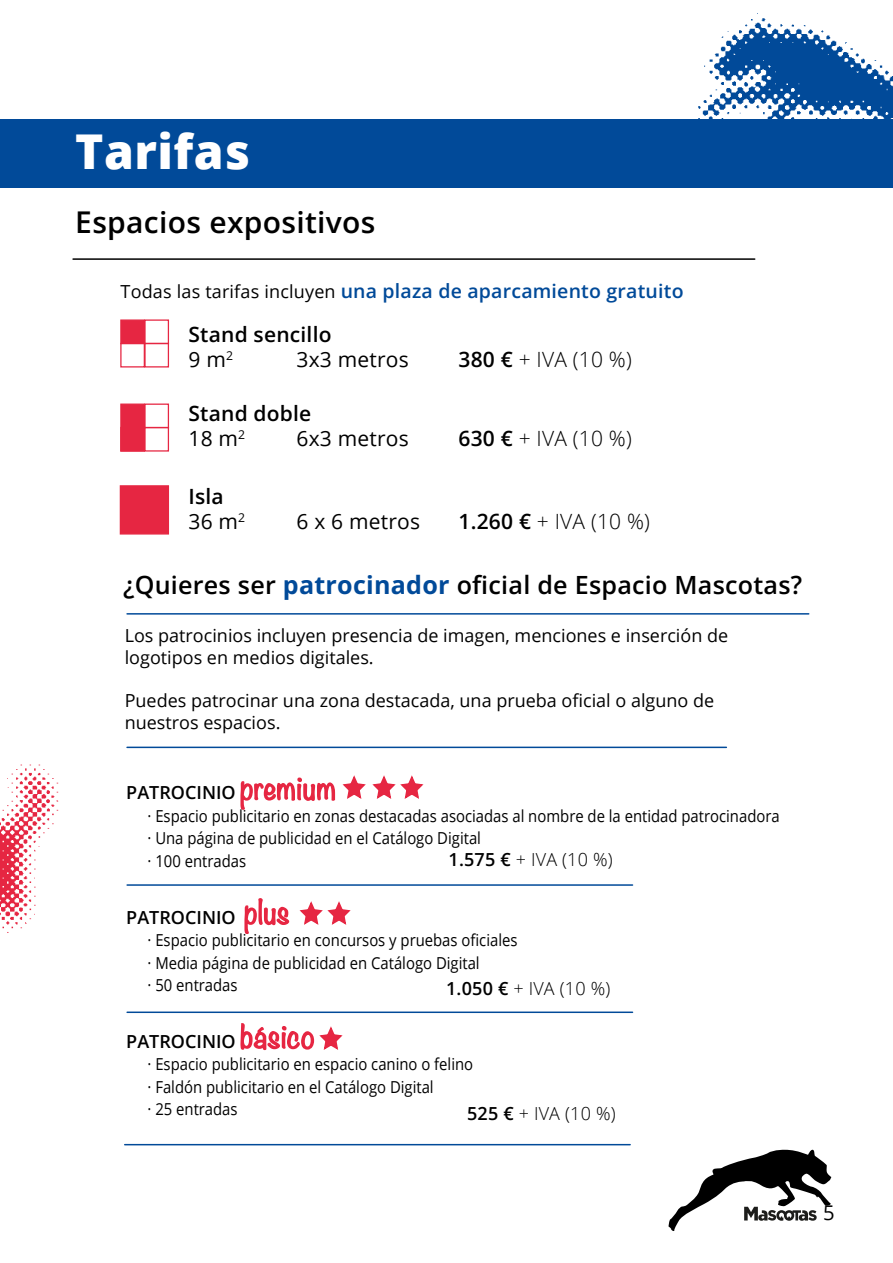
<style>
.page{position:relative;width:893px;height:1263px;background:#fff}
.page>*{position:absolute;margin:0;border:0;box-sizing:border-box;transform-origin:0 0}
.t1{font:800 48px "Open Sans";letter-spacing:.01em;color:#fff}
.t2{font:600 30px "Open Sans";letter-spacing:.01em;color:#000}
.t3{font:600 25.05px "Open Sans";letter-spacing:.01em;color:#000}
.t4{font:300 21px "Open Sans";letter-spacing:.01em;color:#000}
.t5{font:600 21px/25.2px "Open Sans";letter-spacing:.01em;color:#000}
.t6{font:21px "Open Sans";letter-spacing:.01em;color:#000}
.t7{font:20.25px "Open Sans";color:#000}
.t8{font:600 19.5px "Open Sans";letter-spacing:.01em;color:#014a99}
.t9{font:18px/21.6px "Open Sans";color:#000}
.t10{font:600 18px "Open Sans";color:#000}
.t11{font:300 18px "Open Sans";letter-spacing:.01em;color:#000}
.t12{font:16.5px/22.5px "Open Sans";color:#000;scale:.9 1}
.s1{font-weight:400;font-size:18px;color:#000}
.s2{font-weight:400}
.s3{font-weight:600}
.s4{font-weight:700;color:#014a99}
.s5{font-family:"Noteworthy";font-weight:300;font-size:28.5px;color:#e62642}
</style>
<div class="page">
<svg style="left:668px;top:1149px;width:164px;height:82px"></svg>
<div style="left:120px;top:403px;width:25px;height:49px;background:#e62642;border:1px solid #e62642"></div>
<div style="left:144px;top:403px;width:25px;height:25px;border:1px solid #e62642"></div>
<div style="left:120px;top:427px;width:25px;height:25px;border:1px solid #e62642"></div>
<div style="left:144px;top:427px;width:25px;height:25px;border:1px solid #e62642"></div>
<div style="left:120px;top:485px;width:49px;height:49px;background:#e62642;border:1px solid #e62642"></div>
<div style="left:120px;top:319px;width:25px;height:25px;background:#e62642;border:1px solid #e62642"></div>
<div style="left:144px;top:319px;width:25px;height:25px;border:1px solid #e62642"></div>
<div style="left:120px;top:343px;width:25px;height:24px;border:1px solid #e62642"></div>
<div style="left:144px;top:343px;width:25px;height:24px;border:1px solid #e62642"></div>
<hr style="left:73px;top:258px;width:682px;height:2px;background:#000">
<hr style="left:127px;top:613px;width:682px;height:2px;background:#014a99">
<hr style="left:127px;top:1011px;width:505px;height:2px;background:#014a99">
<hr style="left:127px;top:884px;width:505px;height:2px;background:#014a99">
<hr style="left:127px;top:747px;width:599px;height:1px;background:#014a99">
<hr style="left:125px;top:1144px;width:505px;height:1px;background:#014a99">
<svg style="left:319px;top:1026px;width:24px;height:24px"></svg>
<svg style="left:342px;top:775px;width:82px;height:24px"></svg>
<svg style="left:299px;top:901px;width:52px;height:24px"></svg>
<img style="left:0;top:764px;width:59px;height:169px">
<div style="left:0;top:119px;width:893px;height:69px;background:#014a99"></div>
<img style="left:698px;top:13px;width:195px;height:106px">
<h1 class="t1" style="left:75px;top:116px;width:176px">Tarifas</h1>
<h2 class="t2" style="left:75px;top:201px;width:302px">Espacios expositivos</h2>
<p class="t8" style="left:121px;top:278px;width:564px"><span class="s1">Todas las tarifas incluyen</span> una plaza de aparcamiento gratuito</p>
<p class="t5" style="left:188px;top:321px;width:145px">Stand sencillo<br><span class="s2">9 m</span><sup>2</sup></p>
<p class="t6" style="left:296px;top:345px;width:114px">3x3 metros</p>
<p class="t4" style="left:458px;top:345px;width:175px"><span class="s3">380 €</span> + IVA (10 %)</p>
<p class="t5" style="left:188px;top:400px;width:124px">Stand doble<br><span class="s2">18 m</span><sup>2</sup></p>
<p class="t6" style="left:296px;top:424px;width:114px">6x3 metros</p>
<p class="t4" style="left:458px;top:424px;width:175px"><span class="s3">630 €</span> + IVA (10 %)</p>
<p class="t5" style="left:188px;top:483px;width:58px">Isla<br><span class="s2">36 m</span><sup>2</sup></p>
<p class="t6" style="left:296px;top:507px;width:125px">6 x 6 metros</p>
<p class="t4" style="left:458px;top:507px;width:193px"><span class="s3">1.260 €</span> + IVA (10 %)</p>
<h3 class="t3" style="left:123px;top:568px;width:681px">¿Quieres ser <span class="s4">patrocinador</span> oficial de Espacio Mascotas?</h3>
<p class="t9" style="left:125px;top:624px;width:605px">Los patrocinios incluyen presencia de imagen, menciones e inserción de logotipos en medios digitales.</p>
<p class="t9" style="left:125px;top:689px;width:591px">Puedes patrocinar una zona destacada, una prueba oficial o alguno de nuestros espacios.</p>
<p class="t10" style="left:126px;top:780px;width:210px">PATROCINIO <span class="s5">premium</span></p>
<p class="t12" style="left:148px;top:804px;width:704px">· Espacio publicitario en zonas destacadas asociadas al nombre de la entidad patrocinadora · Una página de publicidad en el Catálogo Digital<br>· 100 entradas</p>
<p class="t10" style="left:126px;top:905px;width:164px">PATROCINIO <span class="s5">plus</span></p>
<p class="t12" style="left:148px;top:928px;width:413px">· Espacio publicitario en concursos y pruebas oficiales · Media página de publicidad en Catálogo Digital<br>· 50 entradas</p>
<p class="t10" style="left:126px;top:1029px;width:189px">PATROCINIO <span class="s5">básico</span></p>
<p class="t12" style="left:148px;top:1052px;width:363px">· Espacio publicitario en espacio canino o felino · Faldón publicitario en el Catálogo Digital<br>· 25 entradas</p>
<p class="t11" style="left:448px;top:847px;width:166px"><span class="s3">1.575 €</span> + IVA (10 %)</p>
<p class="t11" style="left:446px;top:976px;width:166px"><span class="s3">1.050 €</span> + IVA (10 %)</p>
<p class="t11" style="left:467px;top:1101px;width:150px"><span class="s3">525 €</span> + IVA (10 %)</p>
<p class="t7" style="left:823px;top:1198px;width:13px">5</p>
</div>
